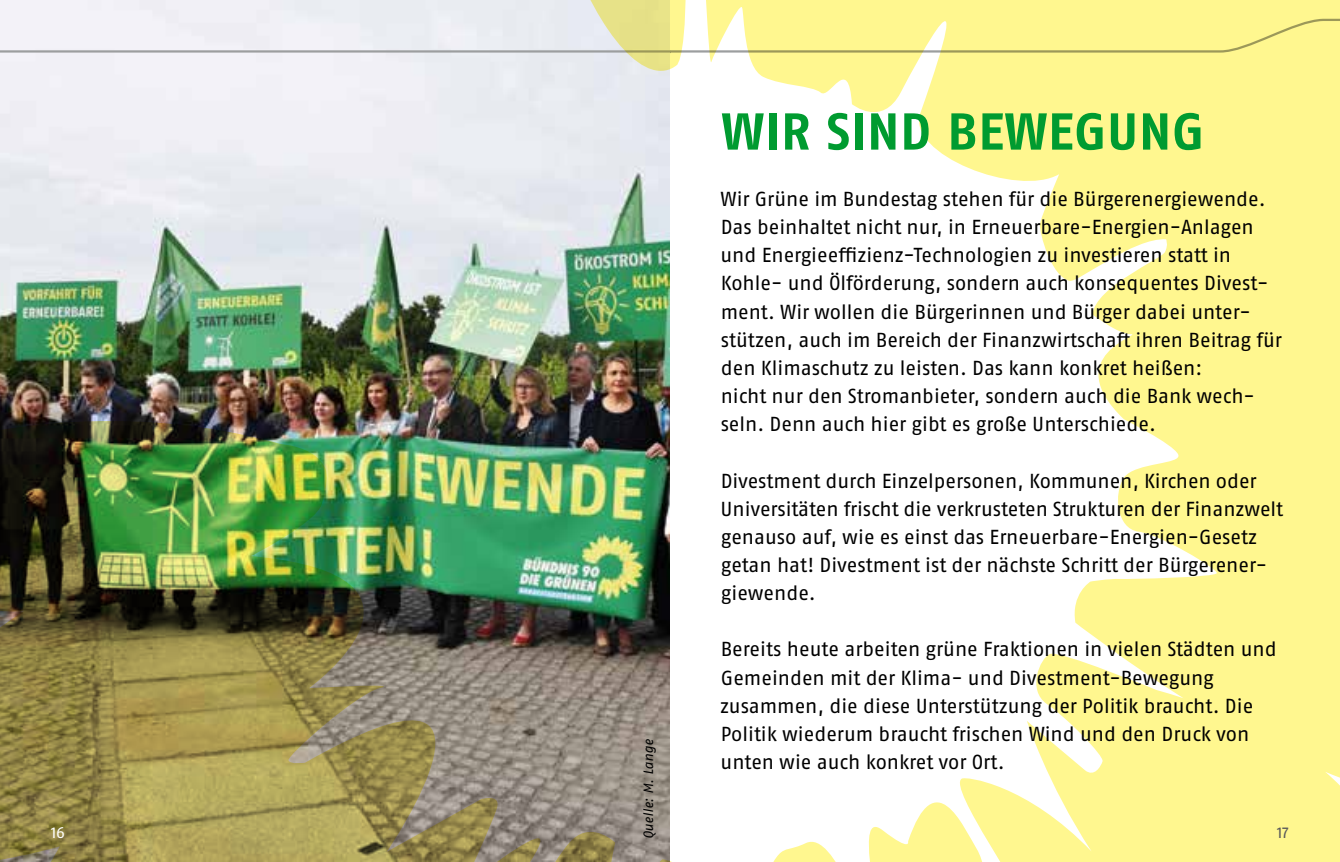
<style>
.page{position:relative;width:1340px;height:862px;background:#fff}
.page>*{position:absolute;margin:0;border:0;box-sizing:border-box;transform-origin:0 0}
.t1{font:700 51.75px "Fago OT";letter-spacing:.01em;color:#009b30}
.t2{font:20.25px/28.1px "Fago OT";letter-spacing:-.005em;color:#000}
.t3{font:15.75px "Fago OT";color:#fff}
.t4{font:15.75px "Fago OT";color:#58585a}
.t5{font:italic 13.5px "Fago OT";letter-spacing:-.01em;color:#000}
</style>
<div class="page">
<img style="left:0;top:0;width:1339px;height:861px">
<p class="t3" style="left:51px;top:823px;width:16px">16</p>
<p class="t5" style="left:640px;top:838px;width:101px;rotate:-90deg">Quelle: M. Lange</p>
<h1 class="t1" style="left:721px;top:100px;width:484px">WIR SIND BEWEGUNG</h1>
<p class="t2" style="left:720px;top:185px;width:563px">Wir Grüne im Bundestag stehen für die Bürgerenergiewende.<br>Das beinhaltet nicht nur, in Erneuerbare-Energien-Anlagen und Energieeffizienz-Technologien zu investieren statt in Kohle- und Ölförderung, sondern auch konsequentes Divest&shy;ment. Wir wollen die Bürgerinnen und Bürger dabei unter&shy;stützen, auch im Bereich der Finanzwirtschaft ihren Beitrag für den Klimaschutz zu leisten. Das kann konkret heißen:<br>nicht nur den Stromanbieter, sondern auch die Bank wech&shy;seln. Denn auch hier gibt es große Unterschiede.</p>
<p class="t2" style="left:720px;top:466px;width:564px">Divestment durch Einzelpersonen, Kommunen, Kirchen oder Universitäten frischt die verkrusteten Strukturen der Finanzwelt genauso auf, wie es einst das Erneuerbare-Energien-Gesetz getan hat! Divestment ist der nächste Schritt der Bürgerener&shy;giewende.</p>
<p class="t2" style="left:720px;top:635px;width:558px">Bereits heute arbeiten grüne Fraktionen in vielen Städten und Gemeinden mit der Klima- und Divestment-Bewegung zusammen, die diese Unterstützung der Politik braucht. Die Politik wiederum braucht frischen Wind und den Druck von unten wie auch konkret vor Ort.</p>
<p class="t4" style="left:1276px;top:823px;width:13px">17</p>
</div>
